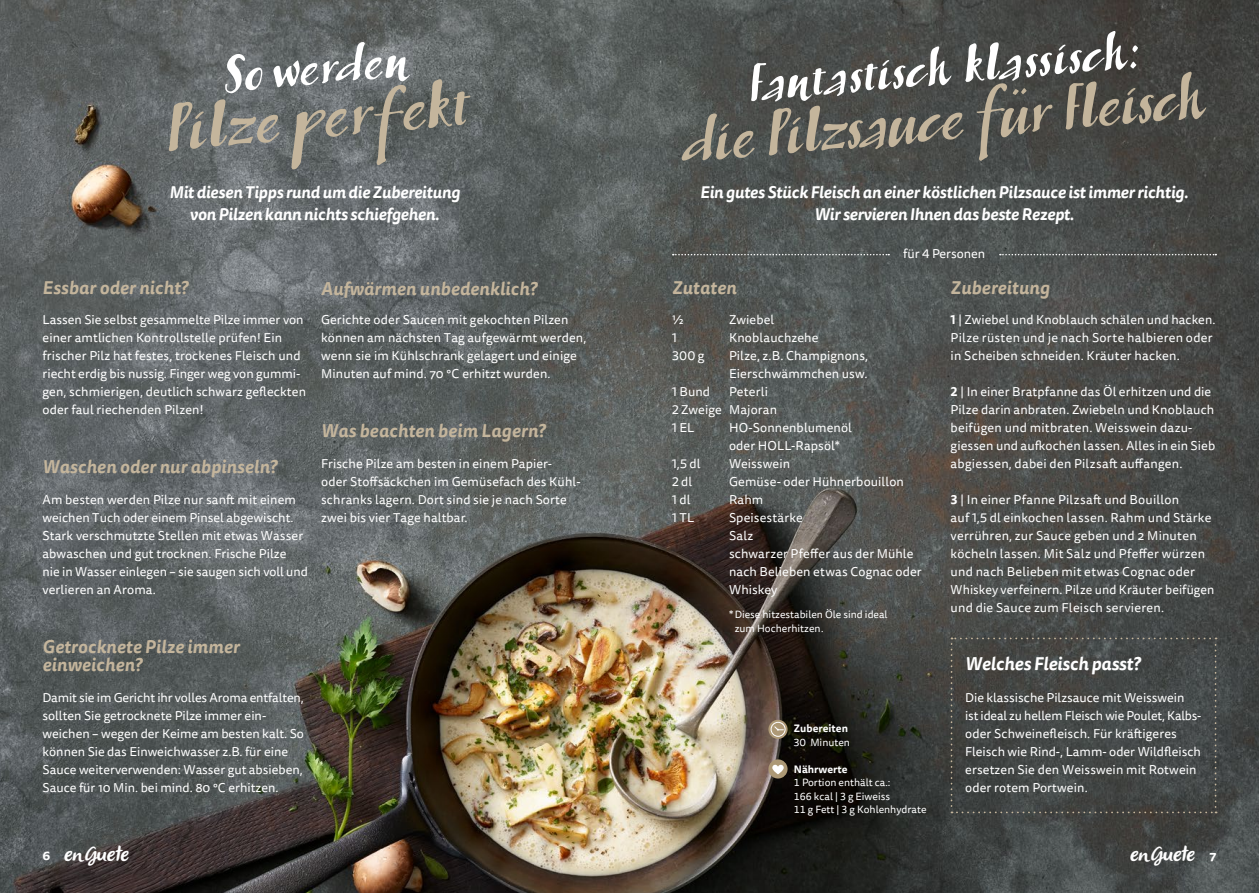
<style>
.page{position:relative;width:1259px;height:893px;background:#fff}
.page>*{position:absolute;margin:0;border:0;box-sizing:border-box;transform-origin:0 0}
.t1{font:italic 64.5px "Bambusa Pro Basic";color:#c4b59c}
.t2{font:italic 62.25px "Bambusa Pro Basic";color:#c4b59c}
.t3{font:italic 51px "Bambusa Pro Basic";color:#fff}
.t4{font:italic 21px "Olivier";color:#fff}
.t5{font:italic 700 18px/18px "Tisa Sans OT";letter-spacing:.01em;color:#c4b59c}
.t6{font:italic 700 18px "Tisa Sans OT";letter-spacing:-.005em;color:#fff}
.t7{font:italic 700 16.5px/21.8px "Tisa Sans OT";letter-spacing:-.01em;color:#fff;text-align:center}
.t8{font:12.75px/18px "Tisa Sans OT";letter-spacing:.01em;color:#fff}
.t9{font:10.5px/13.5px "Tisa Sans OT";color:#fff}
.t10{font:700 10.5px "Tisa Sans OT";color:#fff}
.s1{font-weight:700}
.s2{font-family:"Tisa Sans OT";font-weight:700;font-style:normal;font-size:12.75px}
.s3{font-family:"Tisa Sans OT";font-weight:700;font-style:normal;font-size:12.75px;color:#000}
</style>
<div class="page">
<img style="left:0;top:0;width:1259px;height:893px">
<svg style="left:950px;top:638px;width:266px;height:175px;background:#444745"></svg>
<svg style="left:768px;top:720px;width:19px;height:19px"></svg>
<div style="left:770px;top:722px;width:15px;height:15px;border:1px solid #fff;border-radius:50%"></div>
<svg style="left:774px;top:726px;width:10px;height:5px"></svg>
<div style="left:768px;top:759px;width:19px;height:19px;background:#ad9976;border-radius:50%"></div>
<svg style="left:772px;top:765px;width:11px;height:9px"></svg>
<svg style="left:673px;top:254px;width:216px;height:1px"></svg>
<svg style="left:1000px;top:254px;width:216px;height:1px"></svg>
<h3 class="t3" style="left:219px;top:45px;width:190px;rotate:-5deg">So werden</h3>
<h1 class="t1" style="left:160px;top:91px;width:305px;rotate:-5deg">Pilze perfekt</h1>
<h3 class="t3" style="left:744px;top:53px;width:394px;rotate:-5deg">Fantastisch klassisch:</h3>
<h2 class="t2" style="left:675px;top:105px;width:529px;rotate:-5deg">die Pilzsauce für Fleisch</h2>
<p class="t7" style="left:169px;top:182px;width:292px">Mit diesen Tipps rund um die Zubereitung von Pilzen kann nichts schiefgehen.</p>
<p class="t7" style="left:700px;top:182px;width:490px">Ein gutes Stück Fleisch an einer köstlichen Pilzsauce ist immer richtig.<br>Wir servieren Ihnen das beste Rezept.</p>
<h3 class="t5" style="left:43px;top:280px;width:147px">Essbar oder nicht?</h3>
<p class="t8" style="left:43px;top:311px;width:265px">Lassen Sie selbst gesammelte Pilze immer von einer amtlichen Kontrollstelle prüfen! Ein frischer Pilz hat festes, trockenes Fleisch und riecht erdig bis nussig. Finger weg von gummi&shy;gen, schmierigen, deutlich schwarz gefleckten oder faul riechenden Pilzen!</p>
<h3 class="t5" style="left:43px;top:458px;width:236px">Waschen oder nur abpinseln?</h3>
<p class="t8" style="left:43px;top:491px;width:267px">Am besten werden Pilze nur sanft mit einem weichen Tuch oder einem Pinsel abgewischt.<br>Stark verschmutzte Stellen mit etwas Wasser abwaschen und gut trocknen. Frische Pilze<br>nie in Wasser einlegen – sie saugen sich voll und verlieren an Aroma.</p>
<h3 class="t5" style="left:321px;top:281px;width:217px">Aufwärmen unbedenklich?</h3>
<p class="t8" style="left:321px;top:311px;width:267px">Gerichte oder Saucen mit gekochten Pilzen können am nächsten Tag aufgewärmt werden, wenn sie im Kühlschrank gelagert und einige Minuten auf mind. 70 °C erhitzt wurden.</p>
<h3 class="t5" style="left:321px;top:422px;width:226px">Was beachten beim Lagern?</h3>
<p class="t8" style="left:321px;top:455px;width:261px">Frische Pilze am besten in einem Papier&shy;oder Stoffsäckchen im Gemüsefach des Kühl&shy;schranks lagern. Dort sind sie je nach Sorte zwei bis vier Tage haltbar.</p>
<h3 class="t5" style="left:43px;top:638px;width:198px">Getrocknete Pilze immer einweichen?</h3>
<p class="t8" style="left:43px;top:689px;width:263px">Damit sie im Gericht ihr volles Aroma entfalten, sollten Sie getrocknete Pilze immer ein&shy;weichen – wegen der Keime am besten kalt. So können Sie das Einweichwasser z.B. für eine Sauce weiterverwenden: Wasser gut absieben, Sauce für 10 Min. bei mind. 80 °C erhitzen.</p>
<p class="t8" style="left:903px;top:245px;width:84px">für 4 Personen</p>
<h3 class="t5" style="left:672px;top:280px;width:66px">Zutaten</h3>
<p class="t8" style="left:672px;top:311px;width:13px">½</p>
<p class="t8" style="left:729px;top:311px;width:47px">Zwiebel</p>
<p class="t8" style="left:672px;top:329px;width:7px">1</p>
<p class="t8" style="left:729px;top:329px;width:91px">Knoblauchzehe</p>
<p class="t8" style="left:672px;top:347px;width:34px">300 g</p>
<p class="t8" style="left:729px;top:347px;width:141px">Pilze, z.B. Champignons,<br>Eierschwämmchen usw.</p>
<p class="t8" style="left:672px;top:383px;width:40px">1 Bund</p>
<p class="t8" style="left:672px;top:383px;width:107px;text-indent:57px">Peterli<br>2 Zweige Majoran<br>1 EL</p>
<p class="t8" style="left:729px;top:419px;width:124px">HO-Sonnenblumenöl oder HOLL-Rapsöl*</p>
<p class="t8" style="left:672px;top:455px;width:30px">1,5 dl</p>
<p class="t8" style="left:729px;top:455px;width:63px">Weisswein</p>
<p class="t8" style="left:672px;top:473px;width:22px">2 dl</p>
<p class="t8" style="left:729px;top:473px;width:176px">Gemüse- oder Hühnerbouillon</p>
<p class="t8" style="left:672px;top:491px;width:20px">1 dl</p>
<p class="t8" style="left:729px;top:491px;width:36px">Rahm</p>
<p class="t8" style="left:672px;top:509px;width:24px">1 TL</p>
<p class="t8" style="left:729px;top:509px;width:194px">Speisestärke<br>Salz<br>schwarzer Pfeffer aus der Mühle nach Belieben etwas Cognac oder<br>Whiskey</p>
<p class="t9" style="left:735px;top:609px;width:154px;text-indent:-6px">* Diese hitzestabilen Öle sind ideal zum Hocherhitzen.</p>
<p class="t10" style="left:794px;top:722px;width:56px">Zubereiten</p>
<p class="t9" style="left:794px;top:736px;width:58px">30 Minuten</p>
<p class="t10" style="left:794px;top:762px;width:55px">Nährwerte</p>
<p class="t9" style="left:794px;top:777px;width:134px">1 Portion enthält ca.:<br>166 kcal | 3 g Eiweiss<br>11 g Fett | 3 g Kohlenhydrate</p>
<h3 class="t5" style="left:950px;top:280px;width:101px">Zubereitung</h3>
<p class="t8" style="left:950px;top:311px;width:266px"><span class="s1">1</span> | Zwiebel und Knoblauch schälen und hacken.<br>Pilze rüsten und je nach Sorte halbieren oder in Scheiben schneiden. Kräuter hacken.</p>
<p class="t8" style="left:950px;top:383px;width:266px"><span class="s1">2</span> | In einer Bratpfanne das Öl erhitzen und die Pilze darin anbraten. Zwiebeln und Knoblauch beifügen und mitbraten. Weisswein dazu&shy;giessen und aufkochen lassen. Alles in ein Sieb abgiessen, dabei den Pilzsaft auffangen.</p>
<p class="t8" style="left:950px;top:491px;width:265px"><span class="s1">3</span> | In einer Pfanne Pilzsaft und Bouillon<br>auf 1,5 dl einkochen lassen. Rahm und Stärke verrühren, zur Sauce geben und 2 Minuten köcheln lassen. Mit Salz und Pfeffer würzen und nach Belieben mit etwas Cognac oder Whiskey verfeinern. Pilze und Kräuter beifügen und die Sauce zum Fleisch servieren.</p>
<h3 class="t6" style="left:965px;top:652px;width:177px">Welches Fleisch passt?</h3>
<p class="t8" style="left:965px;top:689px;width:238px">Die klassische Pilzsauce mit Weisswein<br>ist ideal zu hellem Fleisch wie Poulet, Kalbs&shy;oder Schweinefleisch. Für kräftigeres Fleisch wie Rind-, Lamm- oder Wildfleisch ersetzen Sie den Weisswein mit Rotwein oder rotem Portwein.</p>
<h3 class="t4" style="left:43px;top:842px;width:92px"><span class="s2">6</span> en Guete</h3>
<h3 class="t4" style="left:1130px;top:842px;width:88px">en Guete <span class="s3">7</span></h3>
</div>
